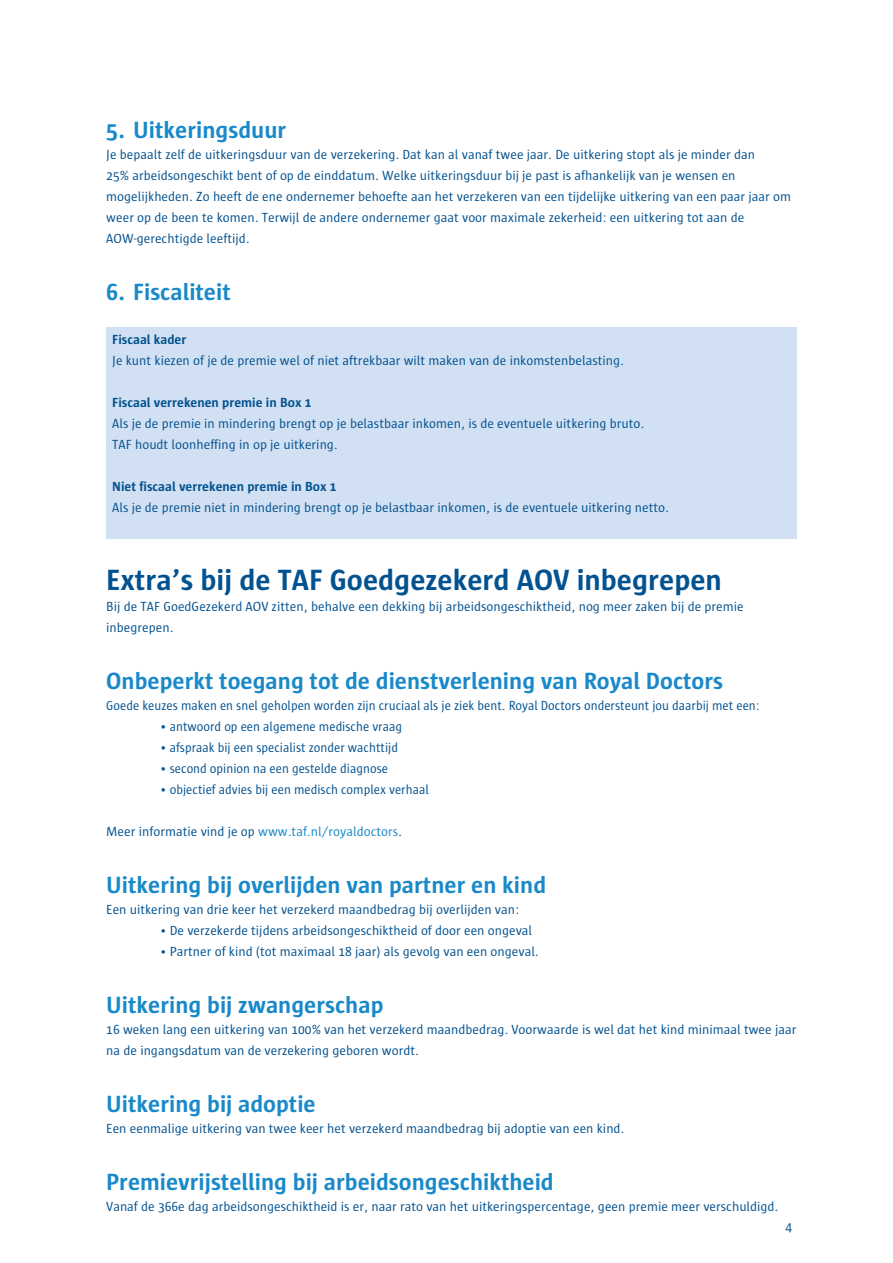
<style>
.page{position:relative;width:893px;height:1263px;background:#fff}
.page>*{position:absolute;margin:0;border:0;box-sizing:border-box;transform-origin:0 0}
.Hoofdkop_DB{font:700 30px "Sun";color:#035290}
.t1{font:700 24px "Sun";color:#1a89c9}
.t2{font:13.5px/21px "Sun";color:#035290}
.t3{font:13.5px "Sun";color:#035290;scale:.95 1}
.t4{font:700 13.5px "Sun";color:#035290}
.s1{color:#1a89c9}
</style>
<div class="page">
<div style="left:106px;top:327px;width:691px;height:212px;background:#d1e0f2"></div>
<p class="t1" style="left:106px;top:117px;width:181px">5. Uitkeringsduur</p>
<p class="t2" style="left:106px;top:144px;width:686px">Je bepaalt zelf de uitkeringsduur van de verzekering. Dat kan al vanaf twee jaar. De uitkering stopt als je minder dan<br>25% arbeidsongeschikt bent of op de einddatum. Welke uitkeringsduur bij je past is afhankelijk van je wensen en mogelijkheden. Zo heeft de ene ondernemer behoefte aan het verzekeren van een tijdelijke uitkering van een paar jaar om weer op de been te komen. Terwijl de andere ondernemer gaat voor maximale zekerheid: een uitkering tot aan de</p>
<p class="t2" style="left:106px;top:228px;width:145px">AOW-gerechtigde leeftijd.</p>
<p class="t1" style="left:106px;top:279px;width:126px">6. Fiscaliteit</p>
<p class="t4" style="left:112px;top:332px;width:76px">Fiscaal kader</p>
<p class="t2" style="left:112px;top:350px;width:513px">Je kunt kiezen of je de premie wel of niet aftrekbaar wilt maken van de inkomstenbelasting.</p>
<p class="t4" style="left:112px;top:395px;width:201px">Fiscaal verrekenen premie in Box 1</p>
<p class="t2" style="left:112px;top:413px;width:533px">Als je de premie in mindering brengt op je belastbaar inkomen, is de eventuele uitkering bruto.</p>
<p class="t2" style="left:112px;top:434px;width:227px">TAF houdt loonheffing in op je uitkering.</p>
<p class="t4" style="left:112px;top:479px;width:226px">Niet fiscaal verrekenen premie in Box 1</p>
<p class="t2" style="left:112px;top:497px;width:558px">Als je de premie niet in mindering brengt op je belastbaar inkomen, is de eventuele uitkering netto.</p>
<p class="Hoofdkop_DB" style="left:106px;top:563px;width:617px">Extra’s bij de TAF Goedgezekerd AOV inbegrepen</p>
<p class="t2" style="left:106px;top:596px;width:639px">Bij de TAF GoedGezekerd AOV zitten, behalve een dekking bij arbeidsongeschiktheid, nog meer zaken bij de premie inbegrepen.</p>
<p class="t1" style="left:106px;top:668px;width:618px">Onbeperkt toegang tot de dienstverlening van Royal Doctors</p>
<p class="t3" style="left:106px;top:698px;width:689px">Goede keuzes maken en snel geholpen worden zijn cruciaal als je ziek bent. Royal Doctors ondersteunt jou daarbij met een:</p>
<p class="t3" style="left:160px;top:719px;width:256px">• antwoord op een algemene medische vraag</p>
<p class="t3" style="left:160px;top:740px;width:252px">• afspraak bij een specialist zonder wachttijd</p>
<p class="t3" style="left:160px;top:761px;width:241px">• second opinion na een gestelde diagnose</p>
<p class="t3" style="left:160px;top:782px;width:284px">• objectief advies bij een medisch complex verhaal</p>
<p class="t2" style="left:106px;top:821px;width:297px">Meer informatie vind je op <span class="s1">www.taf.nl/royaldoctors</span>.</p>
<p class="t1" style="left:106px;top:872px;width:441px">Uitkering bij overlijden van partner en kind</p>
<p class="t2" style="left:106px;top:899px;width:414px">Een uitkering van drie keer het verzekerd maandbedrag bij overlijden van:</p>
<p class="t3" style="left:160px;top:923px;width:393px">• De verzekerde tijdens arbeidsongeschiktheid of door een ongeval</p>
<p class="t3" style="left:160px;top:944px;width:400px">• Partner of kind (tot maximaal 18 jaar) als gevolg van een ongeval.</p>
<p class="t1" style="left:106px;top:992px;width:279px">Uitkering bij zwangerschap</p>
<p class="t2" style="left:106px;top:1019px;width:692px">16 weken lang een uitkering van 100% van het verzekerd maandbedrag. Voorwaarde is wel dat het kind minimaal twee jaar na de ingangsdatum van de verzekering geboren wordt.</p>
<p class="t1" style="left:106px;top:1091px;width:211px">Uitkering bij adoptie</p>
<p class="t2" style="left:106px;top:1118px;width:520px">Een eenmalige uitkering van twee keer het verzekerd maandbedrag bij adoptie van een kind.</p>
<p class="t1" style="left:106px;top:1169px;width:449px">Premievrijstelling bij arbeidsongeschiktheid</p>
<p class="t2" style="left:106px;top:1196px;width:674px">Vanaf de 366e dag arbeidsongeschiktheid is er, naar rato van het uitkeringspercentage, geen premie meer verschuldigd.</p>
<p class="t2" style="left:786px;top:1216px;width:8px">4</p>
</div>
